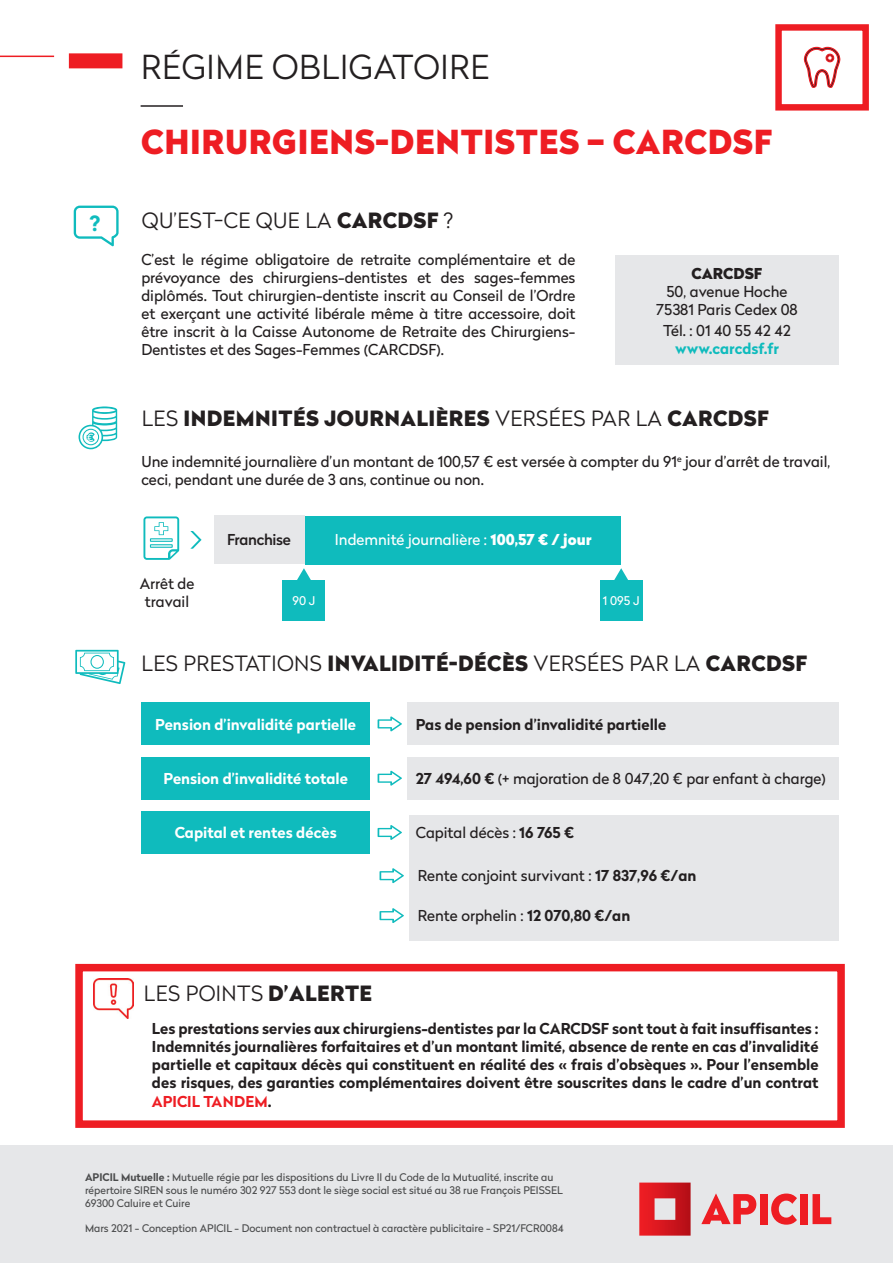
<style>
.page{position:relative;width:893px;height:1263px;background:#fff}
.page>*{position:absolute;margin:0;border:0;box-sizing:border-box;transform-origin:0 0}
.t1{font:900 33px "Radikal";letter-spacing:.02em;color:#ee1d23}
.t2{font:300 33px "Radikal";letter-spacing:.02em;color:#231f20}
.t3{font:300 21px "Radikal";letter-spacing:.02em;color:#231f20}
.t4{font:900 21px "Radikal";letter-spacing:.02em;color:#231f20}
.t5{font:700 21px "Radikal";color:#0fbbbd}
.t6{font:15px/18px "Radikal";color:#231f20;text-align:center}
.t7{font:700 15px/18px "Radikal";color:#231f20;text-align:justify}
.t8{font:700 15px "Radikal";color:#fff}
.t9{font:15px "Radikal";color:#fff}
.t10{font:700 15px "Radikal";color:#0fbbbd}
.t11{font:500 15px "Radikal";letter-spacing:-.02em;color:#231f20}
.t12{font:900 15px "Radikal";color:#231f20}
.t13{font:12px "Radikal";color:#fff}
.t14{font:10.5px/12.6px "Radikal";color:#4b4c4d}
.t15{font:9.75px "Radikal";color:#fff}
.s1{font-weight:900}
.s2{font-weight:300}
.s3{font-weight:700}
.s4{color:#ee1d23}
</style>
<div class="page">
<div style="left:775px;top:24px;width:94px;height:87px;border:6px solid #ee1d23"></div>
<div style="left:69px;top:53px;width:53px;height:15px;background:#ee1d23"></div>
<hr style="left:0;top:56px;width:54px;height:1px;background:#ee1d23">
<hr style="left:141px;top:105px;width:42px;height:2px;background:#231f20">
<svg style="left:803px;top:46px;width:38px;height:42px"></svg>
<svg style="left:74px;top:206px;width:45px;height:40px"></svg>
<div style="left:409px;top:816px;width:430px;height:125px;background:#e6e7e9"></div>
<svg style="left:75px;top:650px;width:50px;height:34px"></svg>
<svg style="left:378px;top:716px;width:24px;height:15px"></svg>
<svg style="left:378px;top:771px;width:24px;height:15px"></svg>
<svg style="left:378px;top:825px;width:24px;height:15px"></svg>
<svg style="left:379px;top:868px;width:25px;height:15px"></svg>
<svg style="left:379px;top:908px;width:25px;height:15px"></svg>
<div style="left:141px;top:757px;width:229px;height:42px;background:#0fbbbd"></div>
<div style="left:141px;top:811px;width:229px;height:43px;background:#0fbbbd"></div>
<div style="left:141px;top:703px;width:229px;height:42px;background:#0fbbbd"></div>
<div style="left:407px;top:703px;width:432px;height:42px;background:#e6e7e9"></div>
<div style="left:407px;top:757px;width:432px;height:42px;background:#e6e7e9"></div>
<svg style="left:190px;top:531px;width:11px;height:18px"></svg>
<div style="left:214px;top:516px;width:91px;height:48px;background:#e6e7e9"></div>
<div style="left:305px;top:516px;width:315px;height:48px;background:#0fbbbd"></div>
<svg style="left:297px;top:568px;width:14px;height:12px"></svg>
<div style="left:283px;top:580px;width:42px;height:41px;background:#0fbbbd"></div>
<svg style="left:614px;top:568px;width:14px;height:12px"></svg>
<div style="left:600px;top:580px;width:42px;height:41px;background:#0fbbbd"></div>
<svg style="left:143px;top:516px;width:36px;height:44px"></svg>
<svg style="left:79px;top:406px;width:38px;height:43px"></svg>
<div style="left:75px;top:964px;width:770px;height:164px;border:8px solid #ee1d23"></div>
<img style="left:94px;top:978px;width:39px;height:40px">
<div style="left:615px;top:255px;width:224px;height:110px;background:#e6e7e9"></div>
<div style="left:0;top:1146px;width:893px;height:117px;background:#e6e7e9"></div>
<svg style="left:639px;top:1182px;width:52px;height:53px;background:#d63d43"></svg>
<svg style="left:701px;top:1193px;width:55px;height:31px"></svg>
<div style="left:760px;top:1194px;width:7px;height:30px;background:#ee1d23"></div>
<svg style="left:771px;top:1193px;width:26px;height:32px"></svg>
<div style="left:800px;top:1194px;width:7px;height:30px;background:#ee1d23"></div>
<svg style="left:812px;top:1194px;width:19px;height:30px"></svg>
<h1 class="t2" style="left:141px;top:44px;width:349px">RÉGIME OBLIGATOIRE</h1>
<h1 class="t1" style="left:141px;top:118px;width:633px">CHIRURGIENS-DENTISTES – CARCDSF</h1>
<h2 class="t5" style="left:90px;top:208px;width:13px">?</h2>
<h2 class="t3" style="left:142px;top:206px;width:313px">QU’EST-CE QUE LA <span class="s1">CARCDSF</span> ?</h2>
<p class="t6" style="left:141px;top:250px;width:436px;text-align:justify">C’est le régime obligatoire de retraite complémentaire et de prévoyance des chirurgiens-dentistes et des sages-femmes diplômés. Tout chirurgien-dentiste inscrit au Conseil de l’Ordre et exerçant une activité libérale même à titre accessoire, doit être inscrit à la Caisse Autonome de Retraite des Chirurgiens-Dentistes et des Sages-Femmes (CARCDSF).</p>
<p class="t12" style="left:692px;top:262px;width:72px">CARCDSF</p>
<p class="t6" style="left:656px;top:282px;width:143px">50, avenue Hoche<br>75381 Paris Cedex 08</p>
<p class="t6" style="left:663px;top:321px;width:129px">Tél. : 01 40 55 42 42</p>
<p class="t10" style="left:675px;top:338px;width:105px">www.carcdsf.fr</p>
<p class="t15" style="left:87px;top:430px;width:8px">€</p>
<h2 class="t4" style="left:142px;top:403px;width:629px"><span class="s2">LES</span> INDEMNITÉS JOURNALIÈRES <span class="s2">VERSÉES PAR LA</span> CARCDSF</h2>
<p class="t6" style="left:141px;top:452px;width:690px;text-align:left">Une indemnité journalière d’un montant de 100,57 € est versée à compter du 91<sup>e</sup> jour d’arrêt de travail, ceci, pendant une durée de 3 ans, continue ou non.</p>
<p class="t6" style="left:140px;top:574px;width:56px">Arrêt de travail</p>
<p class="t11" style="left:227px;top:529px;width:65px">Franchise</p>
<p class="t9" style="left:335px;top:529px;width:258px">Indemnité journalière : <span class="s1">100,57 € / jour</span></p>
<p class="t13" style="left:292px;top:592px;width:24px">90 J</p>
<p class="t13" style="left:603px;top:592px;width:38px">1 095 J</p>
<h2 class="t3" style="left:142px;top:649px;width:667px">LES PRESTATIONS <span class="s1">INVALIDITÉ-DÉCÈS</span> VERSÉES PAR LA <span class="s1">CARCDSF</span></h2>
<p class="t8" style="left:155px;top:713px;width:202px">Pension d’invalidité partielle</p>
<p class="t7" style="left:416px;top:715px;width:252px">Pas de pension d’invalidité partielle</p>
<p class="t6" style="left:416px;top:769px;width:412px"><span class="s3">27 494,60 €</span> (+ majoration de 8 047,20 € par enfant à charge)</p>
<p class="t6" style="left:416px;top:823px;width:160px">Capital décès : <span class="s3">16 765 €</span></p>
<p class="t6" style="left:418px;top:866px;width:280px">Rente conjoint survivant : <span class="s3">17 837,96 €/an</span></p>
<p class="t6" style="left:418px;top:906px;width:214px">Rente orphelin : <span class="s3">12 070,80 €/an</span></p>
<p class="t8" style="left:164px;top:767px;width:186px">Pension d’invalidité totale</p>
<p class="t8" style="left:175px;top:822px;width:164px">Capital et rentes décès</p>
<h2 class="t3" style="left:144px;top:979px;width:230px">LES POINTS <span class="s1">D’ALERTE</span></h2>
<p class="t7" style="left:152px;top:1020px;width:668px">Les prestations servies aux chirurgiens-dentistes par la CARCDSF sont tout à fait insuffisantes :<br>Indemnités journalières forfaitaires et d’un montant limité, absence de rente en cas d’invalidité partielle et capitaux décès qui constituent en réalité des « frais d’obsèques ». Pour l’ensemble des risques, des garanties complémentaires doivent être souscrites dans le cadre d’un contrat <span class="s4">APICIL TANDEM</span>.</p>
<p class="t14" style="left:85px;top:1171px;width:479px"><span class="s3">APICIL Mutuelle :</span> Mutuelle régie par les dispositions du Livre II du Code de la Mutualité, inscrite au répertoire SIREN sous le numéro 302 927 553 dont le siège social est situé au 38 rue François PEISSEL<br>69300 Caluire et Cuire</p>
<p class="t14" style="left:85px;top:1221px;width:480px">Mars 2021 - Conception APICIL - Document non contractuel à caractère publicitaire - SP21/FCR0084</p>
</div>
